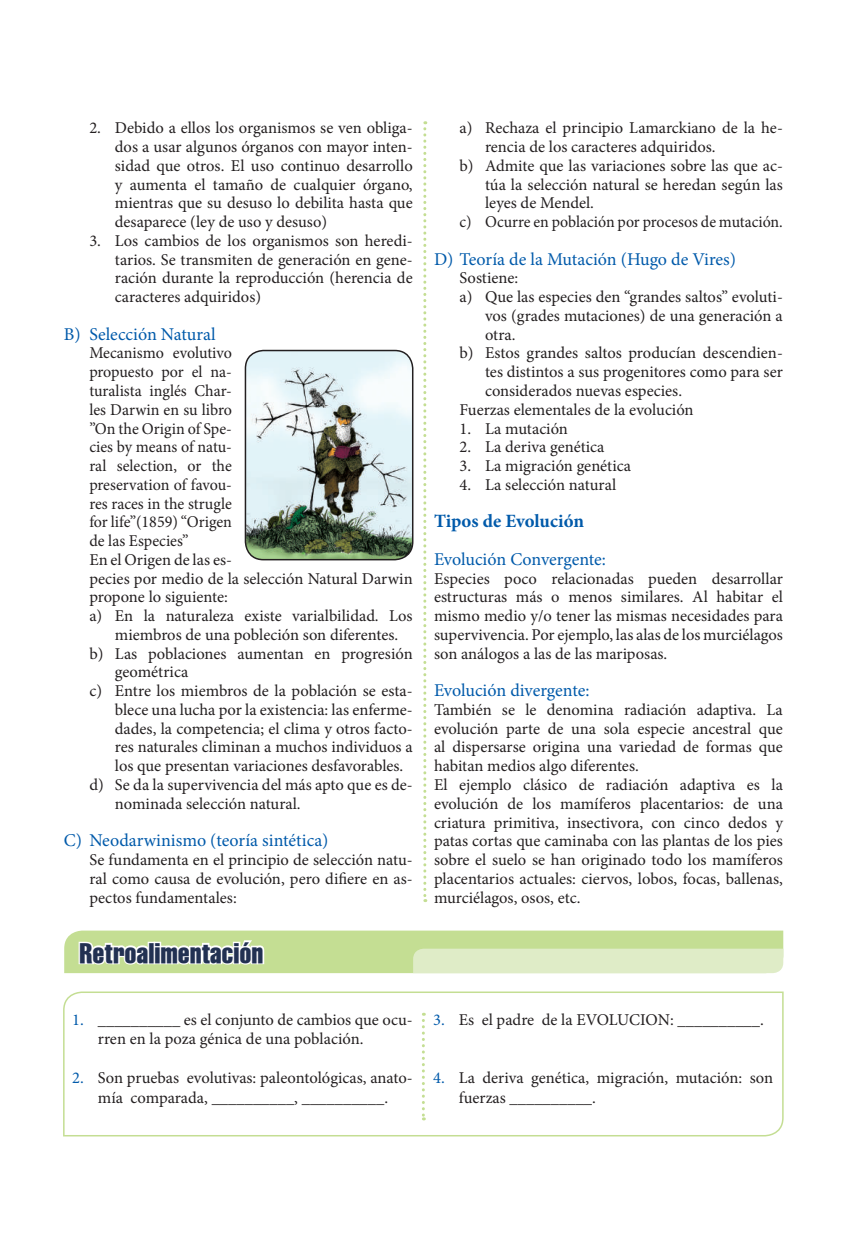
<style>
.page{position:relative;width:868px;height:1234px;background:#fff}
.page>*{position:absolute;margin:0;border:0;box-sizing:border-box;transform-origin:0 0}
.t1{font:27px "Triumvirate Compressed";color:#223152}
.t2{font:700 18.75px "Minion Pro";letter-spacing:-.005em;color:#015aaa}
.t3{font:18px "Minion Pro";color:#015aaa}
.t4{font:16.5px/18.8px "Minion Pro";color:#231f20;text-align:justify}
.t5{font:16.5px "Minion Pro";color:#231f20;scale:.96 1}
.s1{color:#015aaa}
</style>
<div class="page">
<img style="left:245px;top:350px;width:167px;height:209px">
<div style="left:245px;top:350px;width:168px;height:210px;border:2px solid #231f20;border-radius:18px"></div>
<svg style="left:63px;top:991px;width:721px;height:145px"></svg>
<svg style="left:422px;top:1012px;width:3px;height:108px"></svg>
<svg style="left:64px;top:930px;width:719px;height:42px;background:#d2e5ae"></svg>
<svg style="left:423px;top:121px;width:3px;height:780px"></svg>
<p class="t4" style="left:115px;top:119px;width:299px;text-indent:-26px">2. Debido a ellos los organismos se ven obliga&shy;dos a usar algunos órganos con mayor inten&shy;sidad que otros. El uso continuo desarrollo y aumenta el tamaño de cualquier órgano, mientras que su desuso lo debilita hasta que desaparece (ley de uso y desuso)</p>
<p class="t4" style="left:115px;top:231px;width:299px;text-indent:-26px">3. Los cambios de los organismos son heredi&shy;tarios. Se transmiten de generación en gene&shy;ración durante la reproducción (herencia de caracteres adquiridos)</p>
<p class="t3" style="left:64px;top:322px;width:153px">B) Selección Natural</p>
<p class="t4" style="left:89px;top:344px;width:144px">Mecanismo evolutivo</p>
<p class="t4" style="left:89px;top:362px;width:144px">propuesto por el na-</p>
<p class="t4" style="left:89px;top:381px;width:144px">turalista inglés Char-</p>
<p class="t4" style="left:89px;top:400px;width:144px">les Darwin en su libro</p>
<p class="t4" style="left:89px;top:419px;width:144px">”On the Origin of Spe-</p>
<p class="t4" style="left:89px;top:437px;width:144px">cies by means of natu-</p>
<p class="t4" style="left:89px;top:456px;width:144px">ral selection, or the</p>
<p class="t4" style="left:89px;top:475px;width:144px">preservation of favou-</p>
<p class="t4" style="left:89px;top:494px;width:144px">res races in the strugle</p>
<p class="t4" style="left:89px;top:512px;width:144px">for life”(1859) “Origen</p>
<p class="t4" style="left:89px;top:531px;width:101px">de las Especies”</p>
<p class="t4" style="left:89px;top:550px;width:144px">En el Origen de las es-</p>
<p class="t4" style="left:89px;top:569px;width:325px">pecies por medio de la selección Natural Darwin</p>
<p class="t4" style="left:89px;top:587px;width:140px">propone lo siguiente:</p>
<p class="t4" style="left:89px;top:606px;width:325px">a) En la naturaleza existe varialbilidad. Los</p>
<p class="t4" style="left:115px;top:625px;width:285px">miembros de una pobleción son diferentes.</p>
<p class="t4" style="left:89px;top:644px;width:325px">b) Las poblaciones aumentan en progresión</p>
<p class="t4" style="left:115px;top:662px;width:75px">geométrica</p>
<p class="t4" style="left:89px;top:681px;width:325px">c) Entre los miembros de la población se esta-</p>
<p class="t4" style="left:115px;top:700px;width:299px">blece una lucha por la existencia: las enferme-</p>
<p class="t4" style="left:115px;top:719px;width:299px">dades, la competencia; el clima y otros facto-</p>
<p class="t4" style="left:115px;top:737px;width:299px">res naturales climinan a muchos individuos a</p>
<p class="t4" style="left:115px;top:756px;width:290px">los que presentan variaciones desfavorables.</p>
<p class="t4" style="left:89px;top:775px;width:325px">d) Se da la supervivencia del más apto que es de-</p>
<p class="t4" style="left:115px;top:794px;width:187px">nominada selección natural.</p>
<p class="t3" style="left:64px;top:828px;width:266px">C) Neodarwinismo (teoría sintética)</p>
<p class="t4" style="left:89px;top:850px;width:325px">Se fundamenta en el principio de selección natu&shy;ral como causa de evolución, pero difiere en as&shy;pectos fundamentales:</p>
<h1 class="t1" style="left:79px;top:935px;width:186px">Retroalimentación</h1>
<p class="t4" style="left:98px;top:1009px;width:316px;line-height:19.5px;text-indent:-26px"><span class="s1">1.</span> __________ es el conjunto de cambios que ocu&shy;rren en la poza génica de una población.</p>
<p class="t4" style="left:72px;top:1068px;width:342px;line-height:19.5px;text-align:center"><span class="s1">2.</span> Son pruebas evolutivas: paleontológicas, anato&shy;mía comparada, __________, __________.</p>
<p class="t4" style="left:459px;top:119px;width:325px">a) Rechaza el principio Lamarckiano de la he-</p>
<p class="t4" style="left:485px;top:137px;width:232px">rencia de los caracteres adquiridos.</p>
<p class="t4" style="left:459px;top:156px;width:325px">b) Admite que las variaciones sobre las que ac-</p>
<p class="t4" style="left:485px;top:175px;width:299px">túa la selección natural se heredan según las</p>
<p class="t4" style="left:485px;top:194px;width:110px">leyes de Mendel.</p>
<p class="t5" style="left:459px;top:211px;width:338px">c) Ocurre en población por procesos de mutación.</p>
<p class="t3" style="left:434px;top:247px;width:303px">D) Teoría de la Mutación (Hugo de Vires)</p>
<p class="t4" style="left:459px;top:269px;width:60px">Sostiene:</p>
<p class="t4" style="left:459px;top:287px;width:325px">a) Que las especies den “grandes saltos” evoluti-</p>
<p class="t4" style="left:485px;top:306px;width:299px">vos (grades mutaciones) de una generación a</p>
<p class="t4" style="left:485px;top:325px;width:32px">otra.</p>
<p class="t4" style="left:459px;top:344px;width:325px">b) Estos grandes saltos producían descendien-</p>
<p class="t4" style="left:485px;top:362px;width:299px">tes distintos a sus progenitores como para ser</p>
<p class="t4" style="left:485px;top:381px;width:198px">considerados nuevas especies.</p>
<p class="t4" style="left:459px;top:400px;width:235px">Fuerzas elementales de la evolución</p>
<p class="t4" style="left:459px;top:419px;width:110px">1. La mutación</p>
<p class="t4" style="left:459px;top:437px;width:146px">2. La deriva genética</p>
<p class="t4" style="left:459px;top:456px;width:173px">3. La migración genética</p>
<p class="t4" style="left:459px;top:475px;width:158px">4. La selección natural</p>
<p class="t2" style="left:434px;top:508px;width:151px">Tipos de Evolución</p>
<p class="t3" style="left:434px;top:547px;width:173px">Evolución Convergente:</p>
<p class="t4" style="left:434px;top:569px;width:350px">Especies poco relacionadas pueden desarrollar estructuras más o menos similares. Al habitar el mismo medio y/o tener las mismas necesidades para supervivencia. Por ejemplo, las alas de los murciélagos son análogos a las de las mariposas.</p>
<p class="t3" style="left:434px;top:678px;width:157px">Evolución divergente:</p>
<p class="t4" style="left:434px;top:700px;width:350px;text-align:left">También se le denomina radiación adaptiva. La evolución parte de una sola especie ancestral que al dispersarse origina una variedad de formas que habitan medios algo diferentes.<br>El ejemplo clásico de radiación adaptiva es la evolución de los mamíferos placentarios: de una criatura primitiva, insectivora, con cinco dedos y patas cortas que caminaba con las plantas de los pies sobre el suelo se han originado todo los mamíferos placentarios actuales: ciervos, lobos, focas, ballenas, murciélagos, osos, etc.</p>
<p class="t4" style="left:433px;top:1009px;width:332px"><span class="s1">3.</span> Es el padre de la EVOLUCION: __________.</p>
<p class="t4" style="left:458px;top:1068px;width:316px;line-height:19.5px;text-indent:-26px"><span class="s1">4.</span> La deriva genética, migración, mutación: son fuerzas __________.</p>
</div>
